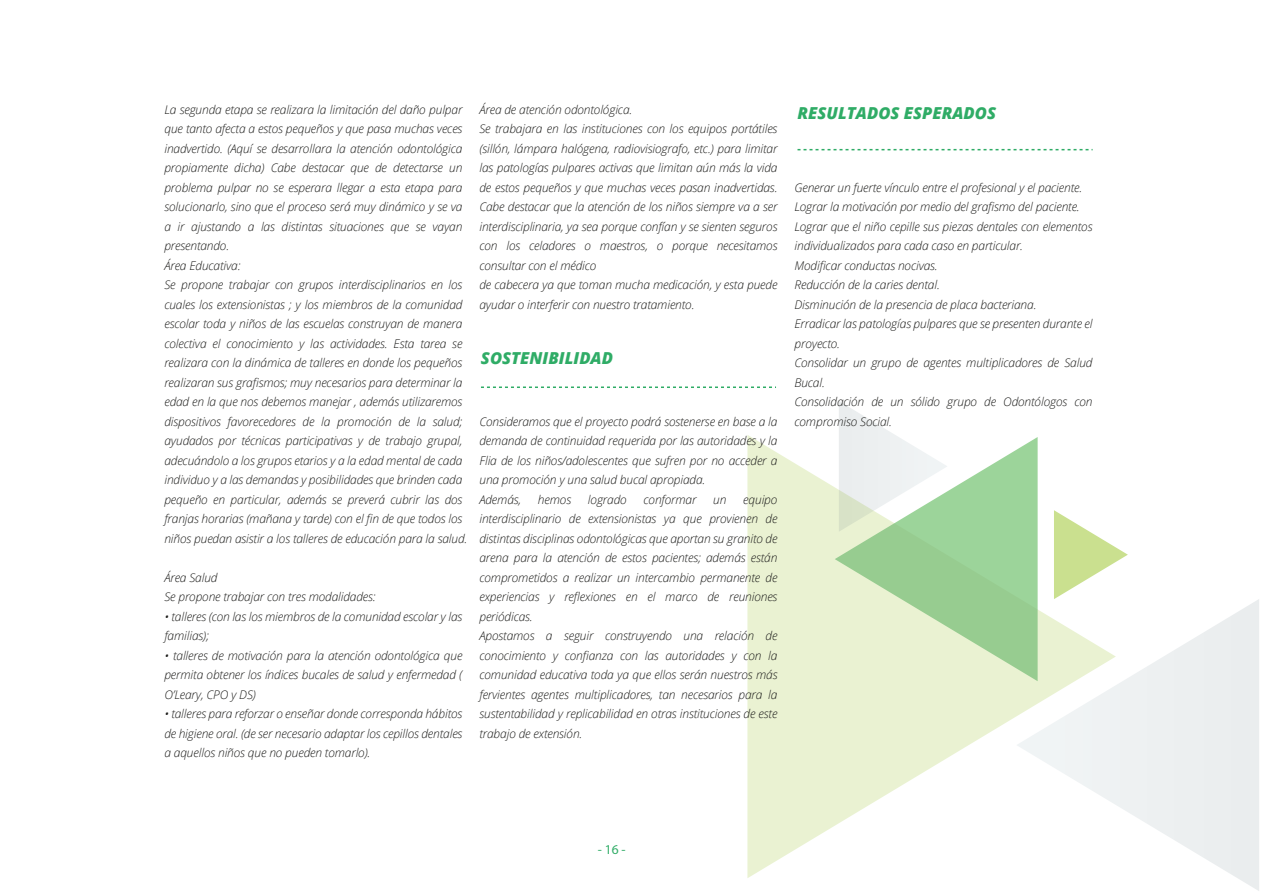
<style>
.page{position:relative;width:1263px;height:893px;background:#fff}
.page>*{position:absolute;margin:0;border:0;box-sizing:border-box;transform-origin:0 0}
.t1{font:italic 800 16.5px "Open Sans";color:#2fac66}
.t2{font:13.5px "Myriad Pro";color:#2fac66}
.t3{font:italic 300 12px/19.5px "Open Sans";letter-spacing:-.015em;color:#1d1d1b}
</style>
<div class="page">
<svg style="left:747px;top:435px;width:269px;height:443px;fill:#eaf2d2"></svg>
<svg style="left:835px;top:437px;width:203px;height:244px;background:#bcdfb1"></svg>
<svg style="left:1054px;top:510px;width:74px;height:89px"></svg>
<svg style="left:839px;top:401px;width:108px;height:131px"></svg>
<svg style="left:1016px;top:599px;width:243px;height:292px"></svg>
<svg style="left:797px;top:149px;width:295px;height:1px"></svg>
<svg style="left:481px;top:386px;width:295px;height:2px"></svg>
<p class="t3" style="left:164px;top:99px;width:304px">La segunda etapa se realizara la limitación del daño pulpar que tanto afecta a estos pequeños y que pasa muchas veces inadvertido. (Aquí se desarrollara la atención odontológica propiamente dicha) Cabe destacar que de detectarse un problema pulpar no se esperara llegar a esta etapa para solucionarlo, sino que el proceso será muy dinámico y se va a ir ajustando a las distintas situaciones que se vayan presentando.<br>Área Educativa:<br>Se propone trabajar con grupos interdisciplinarios en los cuales los extensionistas ; y los miembros de la comunidad escolar toda y niños de las escuelas construyan de manera colectiva el conocimiento y las actividades. Esta tarea se realizara con la dinámica de talleres en donde los pequeños realizaran sus grafismos; muy necesarios para determinar la edad en la que nos debemos manejar , además utilizaremos dispositivos favorecedores de la promoción de la salud; ayudados por técnicas participativas y de trabajo grupal, adecuándolo a los grupos etarios y a la edad mental de cada individuo y a las demandas y posibilidades que brinden cada pequeño en particular, además se preverá cubrir las dos franjas horarias (mañana y tarde) con el fin de que todos los niños puedan asistir a los talleres de educación para la salud.</p>
<p class="t3" style="left:164px;top:567px;width:213px">Área Salud<br>Se propone trabajar con tres modalidades:</p>
<p class="t3" style="left:164px;top:606px;width:299px">• talleres (con las los miembros de la comunidad escolar y las familias);</p>
<p class="t3" style="left:164px;top:645px;width:299px;text-align:justify">• talleres de motivación para la atención odontológica que permita obtener los índices bucales de salud y enfermedad ( O’Leary, CPO y DS)</p>
<p class="t3" style="left:164px;top:704px;width:300px;text-align:justify">• talleres para reforzar o enseñar donde corresponda hábitos de higiene oral. (de ser necesario adaptar los cepillos dentales a aquellos niños que no pueden tomarlo).</p>
<p class="t3" style="left:479px;top:99px;width:300px">Área de atención odontológica.<br>Se trabajara en las instituciones con los equipos portátiles (sillón, lámpara halógena, radiovisiografo, etc.) para limitar las patologías pulpares activas que limitan aún más la vida de estos pequeños y que muchas veces pasan inadvertidas.<br>Cabe destacar que la atención de los niños siempre va a ser interdisciplinaria, ya sea porque confían y se sienten seguros con los celadores o maestros, o porque necesitamos consultar con el médico<br>de cabecera ya que toman mucha medicación, y esta puede ayudar o interferir con nuestro tratamiento.</p>
<h1 class="t1" style="left:481px;top:345px;width:134px">SOSTENIBILIDAD</h1>
<p class="t3" style="left:479px;top:411px;width:300px">Consideramos que el proyecto podrá sostenerse en base a la demanda de continuidad requerida por las autoridades y la Flia de los niños/adolescentes que sufren por no acceder a una promoción y una salud bucal apropiada.<br>Además,</p>
<p class="t3" style="left:538px;top:489px;width:35px">hemos</p>
<p class="t3" style="left:588px;top:489px;width:40px">logrado</p>
<p class="t3" style="left:643px;top:489px;width:54px">conformar</p>
<p class="t3" style="left:713px;top:489px;width:15px">un</p>
<p class="t3" style="left:479px;top:489px;width:300px;text-indent:264px">equipo interdisciplinario de extensionistas ya que provienen de distintas disciplinas odontológicas que aportan su granito de arena para la atención de estos pacientes; además están comprometidos a realizar un intercambio permanente de experiencias y reflexiones en el marco de reuniones periódicas.<br>Apostamos a seguir construyendo una relación de conocimiento y confianza con las autoridades y con la comunidad educativa toda ya que ellos serán nuestros más fervientes agentes multiplicadores, tan necesarios para la sustentabilidad y replicabilidad en otras instituciones de este trabajo de extensión.</p>
<h1 class="t1" style="left:797px;top:100px;width:200px">RESULTADOS ESPERADOS</h1>
<p class="t3" style="left:794px;top:177px;width:300px">Generar un fuerte vínculo entre el profesional y el paciente.<br>Lograr la motivación por medio del grafismo del paciente.<br>Lograr que el niño cepille sus piezas dentales con elementos individualizados para cada caso en particular.<br>Modificar conductas nocivas.<br>Reducción de la caries dental.<br>Disminución de la presencia de placa bacteriana.<br>Erradicar las patologías pulpares que se presenten durante el proyecto.<br>Consolidar un grupo de agentes multiplicadores de Salud Bucal.<br>Consolidación de un sólido grupo de Odontólogos con compromiso Social.</p>
<p class="t2" style="left:598px;top:842px;width:29px">- 16 -</p>
</div>
